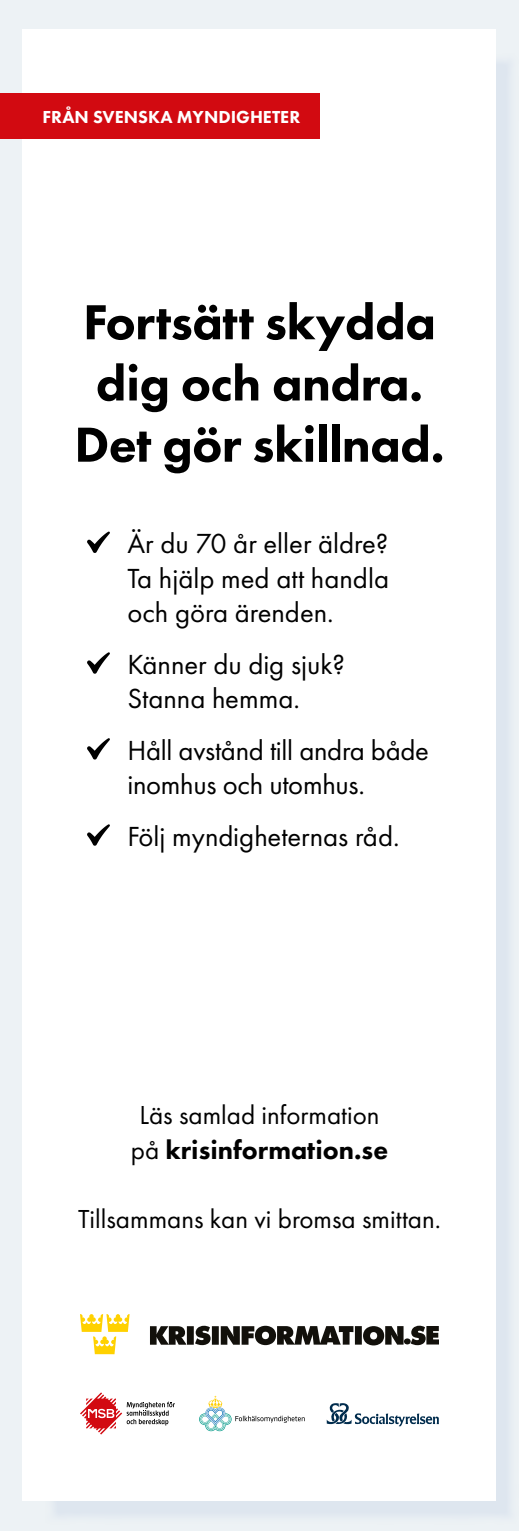
<style>
.page{position:relative;width:519px;height:1531px;background:#edf2f5}
.page>*{position:absolute;margin:0;border:0;box-sizing:border-box;transform-origin:0 0}
.t1{font:800 51px/61.2px "Futura PT";letter-spacing:-.01em;color:#000;text-align:center}
.t2{font:28.65px/34.3px "Futura PT";color:#000}
.t3{font:27px/34.5px "Futura PT";color:#000;text-align:center}
.t4{font:800 18px "Futura PT";color:#fff}
.s1{font-weight:800}
</style>
<div class="page">
<div style="left:45px;top:53px;width:473px;height:1471px;background:#dfe7ef"></div>
<div style="left:23px;top:30px;width:473px;height:1471px;background:#fff"></div>
<div style="left:0;top:94px;width:319px;height:45px;background:#d20a11"></div>
<svg style="left:150px;top:1325px;width:289px;height:20px"></svg>
<svg style="left:80px;top:1314px;width:50px;height:40px"></svg>
<svg style="left:199px;top:1396px;width:105px;height:35px"></svg>
<svg style="left:80px;top:1392px;width:95px;height:42px"></svg>
<svg style="left:327px;top:1403px;width:112px;height:23px"></svg>
<svg style="left:87px;top:531px;width:23px;height:22px"></svg>
<svg style="left:87px;top:652px;width:23px;height:22px"></svg>
<svg style="left:87px;top:738px;width:23px;height:22px"></svg>
<svg style="left:87px;top:824px;width:23px;height:22px"></svg>
<p class="t4" style="left:43px;top:106px;width:259px">FRÅN SVENSKA MYNDIGHETER</p>
<h1 class="t1" style="left:74px;top:291px;width:372px">Fortsätt skydda dig och andra.<br>Det gör skillnad.</h1>
<p class="t2" style="left:127px;top:526px;width:263px;text-align:justify">Är du 70 år eller äldre?<br>Ta hjälp med att handla och göra ärenden.</p>
<p class="t2" style="left:127px;top:647px;width:219px">Känner du dig sjuk?<br>Stanna hemma.</p>
<p class="t2" style="left:127px;top:733px;width:303px">Håll avstånd till andra både inomhus och utomhus.</p>
<p class="t2" style="left:127px;top:819px;width:274px">Följ myndigheternas råd.</p>
<p class="t3" style="left:131px;top:1098px;width:259px">Läs samlad information på <span class="s1">krisinformation.se</span></p>
<p class="t3" style="left:78px;top:1201px;width:364px">Tillsammans kan vi bromsa smittan.</p>
</div>
